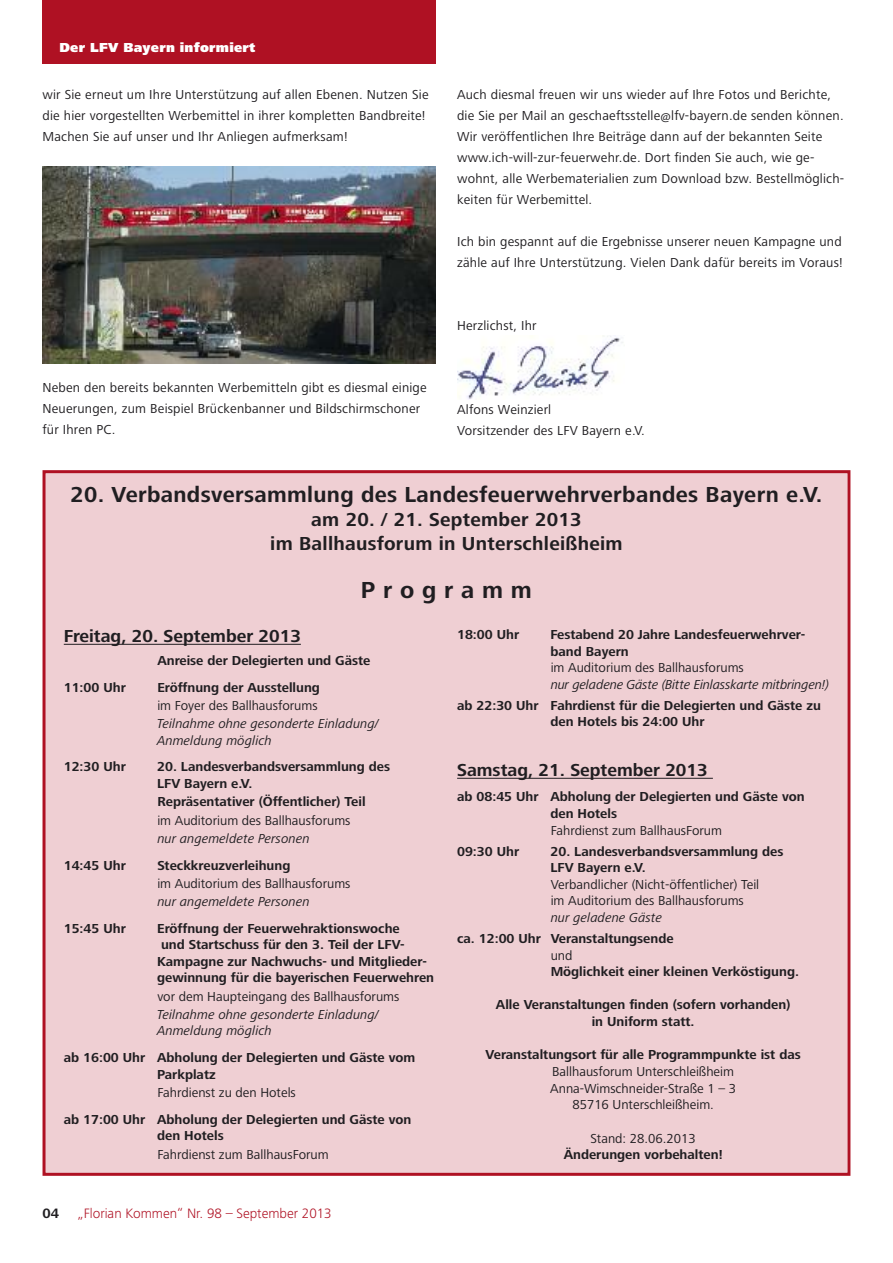
<style>
.page{position:relative;width:893px;height:1263px;background:#fff}
.page>*{position:absolute;margin:0;border:0;box-sizing:border-box;transform-origin:0 0}
.t1{font:700 24px "Frutiger Next LT";letter-spacing:.325em;color:#201e21}
.t2{font:700 22.5px "Frutiger Next LT";letter-spacing:.015em;color:#201e21}
.t3{font:700 19.5px/24px "Frutiger Next LT";letter-spacing:.015em;color:#201e21;text-align:center}
.t4{font:700 18px "Frutiger Next LT";color:#201e21}
.t5{font:300 14.1px "Frutiger Next LT";color:#af1123}
.t6{font:700 14.1px "Frutiger Next LT";color:#201e21}
.t7{font:13.5px/21px "Frutiger Next LT";letter-spacing:.015em;color:#201e21}
.t8{font:700 13.5px/16.5px "Frutiger Next LT";color:#201e21}
.t9{font:italic 13.5px/16.5px "Frutiger Next LT";color:#201e21}
.t10{font:900 13.5px "Frutiger Next LT";letter-spacing:.02em;color:#fff}
</style>
<div class="page">
<div style="left:43px;top:0;width:393px;height:64px;background:#af1123"></div>
<div style="left:46px;top:473px;width:801px;height:700px;background:#efcfd3"></div>
<div style="left:43px;top:470px;width:807px;height:706px;border:3px solid #af1123"></div>
<hr style="left:64px;top:644px;width:237px;height:1px;background:#201e21">
<hr style="left:457px;top:778px;width:256px;height:1px;background:#201e21">
<img style="left:457px;top:335px;width:166px;height:64px">
<img style="left:43px;top:167px;width:393px;height:196px">
<p class="t10" style="left:60px;top:43px;width:197px">Der LFV Bayern informiert</p>
<p class="t7" style="left:43px;top:85px;width:388px">wir Sie erneut um Ihre Unterstützung auf allen Ebenen. Nutzen Sie die hier vorgestellten Werbemittel in ihrer kompletten Bandbreite!<br>Machen Sie auf unser und Ihr Anliegen aufmerksam!</p>
<p class="t7" style="left:43px;top:379px;width:386px">Neben den bereits bekannten Werbemitteln gibt es diesmal einige<br>Neuerungen, zum Beispiel Brückenbanner und Bildschirmschoner für Ihren PC.</p>
<p class="t7" style="left:457px;top:85px;width:389px">Auch diesmal freuen wir uns wieder auf Ihre Fotos und Berichte, die Sie per Mail an geschaeftsstelle@lfv-bayern.de senden können.<br>Wir veröffentlichen Ihre Beiträge dann auf der bekannten Seite www.ich-will-zur-feuerwehr.de. Dort finden Sie auch, wie ge&shy;wohnt, alle Werbematerialien zum Download bzw. Bestellmöglich&shy;keiten für Werbemittel.</p>
<p class="t7" style="left:457px;top:232px;width:387px">Ich bin gespannt auf die Ergebnisse unserer neuen Kampagne und zähle auf Ihre Unterstützung. Vielen Dank dafür bereits im Voraus!</p>
<p class="t7" style="left:457px;top:316px;width:81px">Herzlichst, Ihr</p>
<p class="t7" style="left:457px;top:400px;width:189px">Alfons Weinzierl<br>Vorsitzender des LFV Bayern e.V.</p>
<h2 class="t2" style="left:71px;top:487px;width:753px">20. Verbandsversammlung des Landesfeuerwehrverbandes Bayern e.V.</h2>
<h3 class="t3" style="left:270px;top:509px;width:354px">am 20. / 21. September 2013<br>im Ballhausforum in Unterschleißheim</h3>
<h1 class="t1" style="left:361px;top:582px;width:173px">Programm</h1>
<h3 class="t4" style="left:64px;top:630px;width:239px">Freitag, 20. September 2013</h3>
<p class="t8" style="left:157px;top:653px;width:215px">Anreise der Delegierten und Gäste</p>
<p class="t8" style="left:64px;top:680px;width:64px">11:00 Uhr</p>
<p class="t8" style="left:157px;top:680px;width:164px">Eröffnung der Ausstellung</p>
<p class="t7" style="left:157px;top:696px;width:162px">im Foyer des Ballhausforums</p>
<p class="t9" style="left:157px;top:717px;width:223px">Teilnahme ohne gesonderte Einladung/<br>Anmeldung möglich</p>
<p class="t8" style="left:64px;top:760px;width:64px">12:30 Uhr</p>
<p class="t8" style="left:157px;top:760px;width:234px">20. Landesverbandsversammlung des<br>LFV Bayern e.V.</p>
<p class="t8" style="left:157px;top:795px;width:210px">Repräsentativer (Öffentlicher) Teil</p>
<p class="t7" style="left:157px;top:811px;width:195px">im Auditorium des Ballhausforums</p>
<p class="t9" style="left:157px;top:831px;width:154px">nur angemeldete Personen</p>
<p class="t8" style="left:64px;top:858px;width:64px">14:45 Uhr</p>
<p class="t8" style="left:157px;top:858px;width:135px">Steckkreuzverleihung</p>
<p class="t7" style="left:157px;top:874px;width:195px">im Auditorium des Ballhausforums</p>
<p class="t9" style="left:157px;top:895px;width:154px">nur angemeldete Personen</p>
<p class="t8" style="left:64px;top:921px;width:64px">15:45 Uhr</p>
<p class="t8" style="left:157px;top:921px;width:278px">Eröffnung der Feuerwehraktionswoche<br>und Startschuss für den 3. Teil der LFV-Kampagne zur Nachwuchs- und Mitglieder&shy;gewinnung für die bayerischen Feuerwehren</p>
<p class="t7" style="left:157px;top:987px;width:244px">vor dem Haupteingang des Ballhausforums</p>
<p class="t9" style="left:157px;top:1008px;width:223px">Teilnahme ohne gesonderte Einladung/<br>Anmeldung möglich</p>
<p class="t8" style="left:157px;top:1051px;width:260px;text-indent:-93px">ab 16:00 Uhr Abholung der Delegierten und Gäste vom<br>Parkplatz</p>
<p class="t7" style="left:157px;top:1083px;width:140px">Fahrdienst zu den Hotels</p>
<p class="t8" style="left:157px;top:1112px;width:256px;text-indent:-93px">ab 17:00 Uhr Abholung der Delegierten und Gäste von den Hotels</p>
<p class="t7" style="left:157px;top:1145px;width:173px">Fahrdienst zum BallhausForum</p>
<p class="t8" style="left:457px;top:628px;width:64px">18:00 Uhr</p>
<p class="t8" style="left:550px;top:628px;width:256px">Festabend 20 Jahre Landesfeuerwehrver&shy;band Bayern</p>
<p class="t7" style="left:551px;top:659px;width:195px">im Auditorium des Ballhausforums</p>
<p class="t9" style="left:551px;top:678px;width:280px">nur geladene Gäste (Bitte Einlasskarte mitbringen!)</p>
<p class="t8" style="left:550px;top:698px;width:272px;text-indent:-93px">ab 22:30 Uhr Fahrdienst für die Delegierten und Gäste zu den Hotels bis 24:00 Uhr</p>
<h3 class="t4" style="left:457px;top:764px;width:252px">Samstag, 21. September 2013</h3>
<p class="t8" style="left:550px;top:790px;width:256px;text-indent:-93px">ab 08:45 Uhr Abholung der Delegierten und Gäste von den Hotels</p>
<p class="t7" style="left:551px;top:821px;width:173px">Fahrdienst zum BallhausForum</p>
<p class="t8" style="left:457px;top:844px;width:64px">09:30 Uhr</p>
<p class="t8" style="left:550px;top:844px;width:234px">20. Landesverbandsversammlung des<br>LFV Bayern e.V.</p>
<p class="t7" style="left:551px;top:877px;width:210px;line-height:16.6px">Verbandlicher (Nicht-öffentlicher) Teil im Auditorium des Ballhausforums</p>
<p class="t9" style="left:551px;top:911px;width:113px">nur geladene Gäste</p>
<p class="t8" style="left:457px;top:932px;width:218px">ca. 12:00 Uhr Veranstaltungsende</p>
<p class="t7" style="left:551px;top:946px;width:23px">und</p>
<p class="t8" style="left:551px;top:965px;width:250px">Möglichkeit einer kleinen Verköstigung.</p>
<p class="t8" style="left:496px;top:998px;width:296px;text-align:center">Alle Veranstaltungen finden (sofern vorhanden) in Uniform statt.</p>
<p class="t8" style="left:486px;top:1048px;width:317px">Veranstaltungsort für alle Programmpunkte ist das</p>
<p class="t7" style="left:550px;top:1064px;width:187px;line-height:16.6px;text-align:center">Ballhausforum Unterschleißheim<br>Anna-Wimschneider-Straße 1 – 3<br>85716 Unterschleißheim.</p>
<p class="t7" style="left:591px;top:1129px;width:107px">Stand: 28.06.2013</p>
<p class="t8" style="left:564px;top:1148px;width:160px">Änderungen vorbehalten!</p>
<p class="t6" style="left:43px;top:1208px;width:18px">04</p>
<p class="t5" style="left:78px;top:1208px;width:256px">„Florian Kommen“ Nr. 98 – September 2013</p>
</div>
